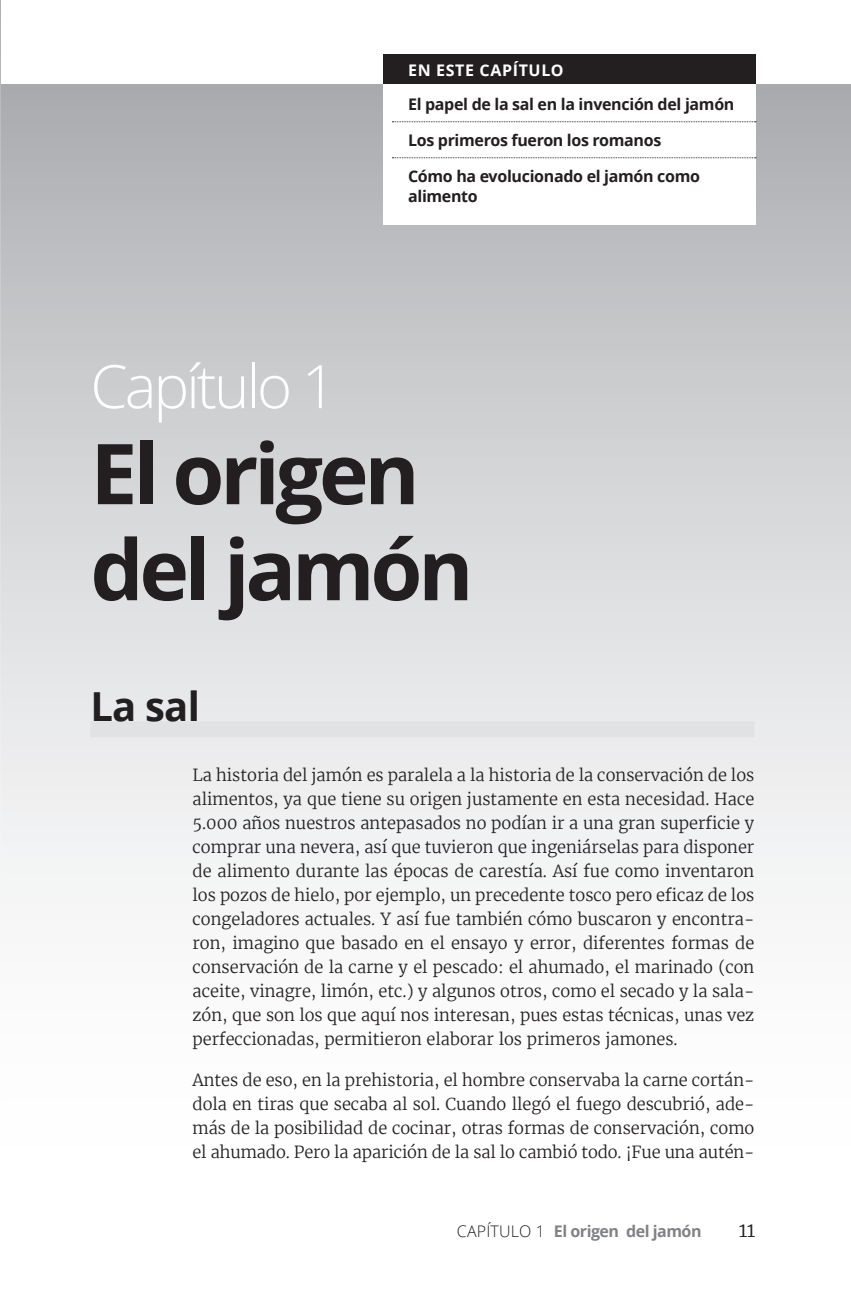
<style>
.page{position:relative;width:851px;height:1304px;background:#fff}
.page>*{position:absolute;margin:0;border:0;box-sizing:border-box;transform-origin:0 0}
.t1{font:84px/96px "Open Sans Bold EB";letter-spacing:-.05em;color:#231f20}
.t2{font:60px "Open Sans Light EB";letter-spacing:-.05em;color:#fff}
.t3{font:40px "Open Sans Bold EB";color:#231f20}
.t4{font:20px "Merriweather Light EB";color:#231f20}
.t5{font:16.4px/24px "Merriweather Light EB";letter-spacing:-.005em;color:#231f20;text-align:justify}
.t6{font:16px/20px "Open Sans Bold EB";letter-spacing:-.02em;color:#231f20}
.t7{font:16px "Open Sans Bold EB";letter-spacing:-.03em;color:#808285}
.t8{font:16px "Open Sans Bold EB";letter-spacing:.04em;color:#fff}
.s1{font-family:"Open Sans";font-weight:300;color:#231f20}
</style>
<div class="page">
<div style="left:1px;top:84px;width:849px;height:1125px;background:linear-gradient(to bottom,#b3b4b7,#fff)"></div>
<div style="left:383px;top:54px;width:372px;height:30px;background:#231f20"></div>
<svg style="left:0;top:1px;width:1px;height:874px"></svg>
<div style="left:383px;top:84px;width:372px;height:140px;background:#fff"></div>
<svg style="left:392px;top:121px;width:363px;height:1px"></svg>
<svg style="left:392px;top:157px;width:363px;height:1px"></svg>
<div style="left:90px;top:721px;width:664px;height:16px;background:#e1e2e4"></div>
<p class="t8" style="left:408px;top:58px;width:157px">EN ESTE CAPÍTULO</p>
<p class="t6" style="left:408px;top:93px;width:328px">El papel de la sal en la invención del jamón</p>
<p class="t6" style="left:408px;top:129px;width:255px">Los primeros fueron los romanos</p>
<p class="t6" style="left:408px;top:165px;width:293px">Cómo ha evolucionado el jamón como alimento</p>
<h2 class="t2" style="left:90px;top:345px;width:247px">Capítulo 1</h2>
<h1 class="t1" style="left:90px;top:424px;width:384px">El origen del jamón</h1>
<h3 class="t3" style="left:90px;top:678px;width:111px">La sal</h3>
<p class="t5" style="left:192px;top:763px;width:563px">La historia del jamón es paralela a la historia de la conservación de los alimentos, ya que tiene su origen justamente en esta necesidad. Hace 5.000 años nuestros antepasados no podían ir a una gran superficie y comprar una nevera, así que tuvieron que ingeniárselas para disponer de alimento durante las épocas de carestía. Así fue como inventaron los pozos de hielo, por ejemplo, un precedente tosco pero eficaz de los congeladores actuales. Y así fue también cómo buscaron y encontra&shy;ron, imagino que basado en el ensayo y error, diferentes formas de conservación de la carne y el pescado: el ahumado, el marinado (con aceite, vinagre, limón, etc.) y algunos otros, como el secado y la sala&shy;zón, que son los que aquí nos interesan, pues estas técnicas, unas vez perfeccionadas, permitieron elaborar los primeros jamones.</p>
<p class="t5" style="left:192px;top:1068px;width:563px">Antes de eso, en la prehistoria, el hombre conservaba la carne cortán&shy;dola en tiras que secaba al sol. Cuando llegó el fuego descubrió, ade&shy;más de la posibilidad de cocinar, otras formas de conservación, como el ahumado. Pero la aparición de la sal lo cambió todo. ¡Fue una autén-</p>
<p class="t7" style="left:456px;top:1220px;width:246px"><span class="s1">CAPÍTULO 1</span> El origen del jamón</p>
<p class="t4" style="left:738px;top:1217px;width:18px">11</p>
</div>
